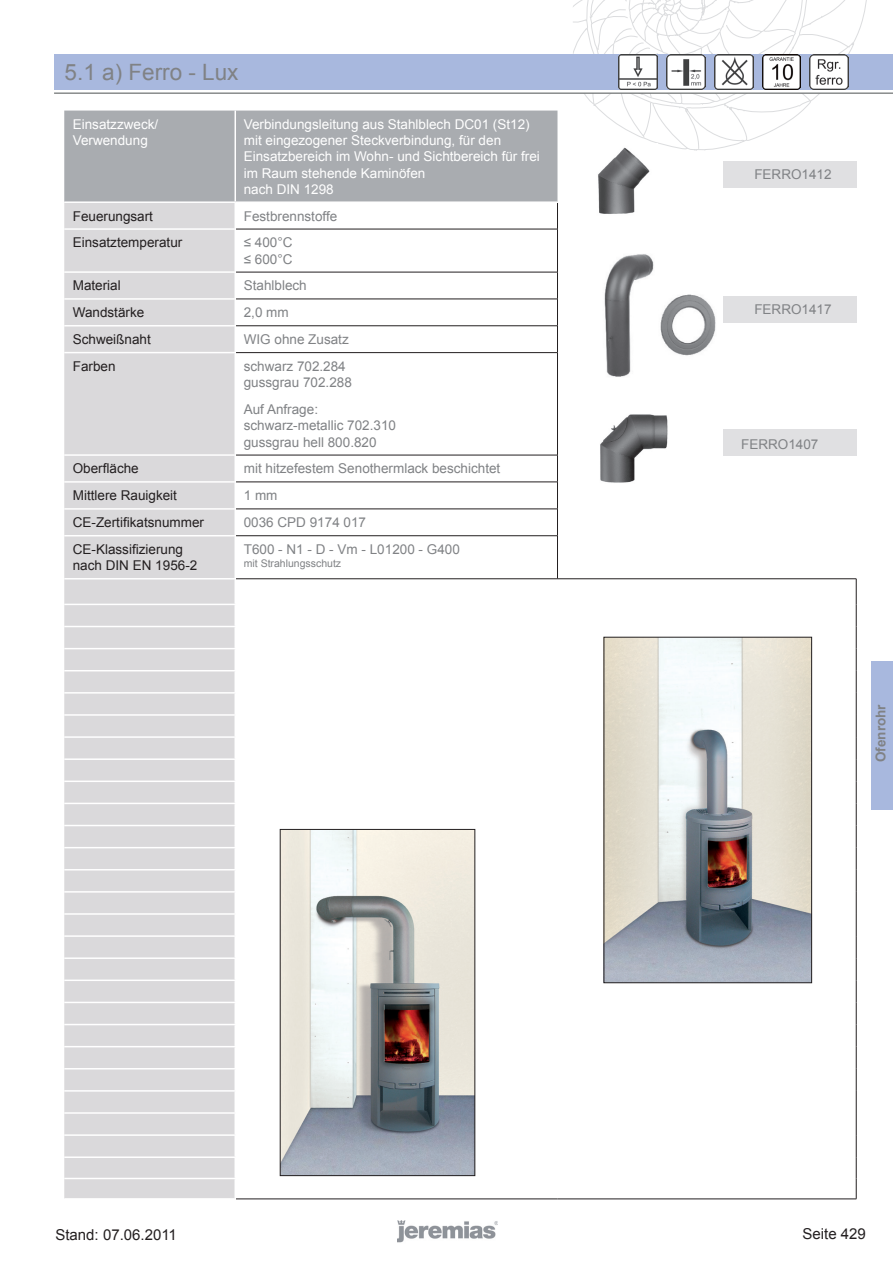
<style>
.page{position:relative;width:893px;height:1263px;background:#fff}
.page>*{position:absolute;margin:0;border:0;box-sizing:border-box;transform-origin:0 0}
.t1{font:22.5px "Arial";color:#808285}
.t2{font:15px "Arial";color:#231f20}
.t3{font:13.5px/16.2px "Arial";color:#808285}
.t4{font:13.5px/16.2px "Arial";color:#fff}
.t5{font:13.5px/16.2px "Arial";color:#231f20}
.t6{font:700 13.5px "Arial";color:#808285}
.t7{font:10.5px "Arial";color:#808285}
</style>
<div class="page">
<hr style="left:54px;top:93px;width:839px;height:1px;background:#4e5252">
<img style="left:398px;top:1220px;width:99px;height:23px">
<div style="left:871px;top:661px;width:22px;height:149px;background:#a8b8de"></div>
<div style="left:54px;top:54px;width:839px;height:35px;background:#a8b8de"></div>
<svg style="left:573px;top:0;width:295px;height:151px"></svg>
<div style="left:64px;top:230px;width:171px;height:968px;background:#dad9db"></div>
<hr style="left:64px;top:271px;width:172px;height:2px;background:#fff">
<hr style="left:64px;top:298px;width:172px;height:2px;background:#fff">
<hr style="left:64px;top:325px;width:172px;height:1px;background:#fff">
<hr style="left:64px;top:352px;width:172px;height:1px;background:#fff">
<hr style="left:64px;top:454px;width:172px;height:2px;background:#fff">
<hr style="left:64px;top:481px;width:172px;height:2px;background:#fff">
<hr style="left:64px;top:508px;width:172px;height:2px;background:#fff">
<hr style="left:64px;top:535px;width:172px;height:1px;background:#fff">
<hr style="left:64px;top:578px;width:172px;height:1px;background:#fff">
<hr style="left:64px;top:604px;width:172px;height:1px;background:#fff">
<hr style="left:64px;top:626px;width:172px;height:1px;background:#fff">
<hr style="left:64px;top:648px;width:172px;height:1px;background:#fff">
<hr style="left:64px;top:670px;width:172px;height:1px;background:#fff">
<hr style="left:64px;top:692px;width:172px;height:2px;background:#fff">
<hr style="left:64px;top:714px;width:172px;height:2px;background:#fff">
<hr style="left:64px;top:736px;width:172px;height:2px;background:#fff">
<hr style="left:64px;top:758px;width:172px;height:2px;background:#fff">
<hr style="left:64px;top:780px;width:172px;height:2px;background:#fff">
<hr style="left:64px;top:803px;width:172px;height:1px;background:#fff">
<hr style="left:64px;top:825px;width:172px;height:1px;background:#fff">
<hr style="left:64px;top:847px;width:172px;height:1px;background:#fff">
<hr style="left:64px;top:869px;width:172px;height:1px;background:#fff">
<hr style="left:64px;top:891px;width:172px;height:2px;background:#fff">
<hr style="left:64px;top:913px;width:172px;height:2px;background:#fff">
<hr style="left:64px;top:935px;width:172px;height:2px;background:#fff">
<hr style="left:64px;top:957px;width:172px;height:2px;background:#fff">
<hr style="left:64px;top:979px;width:172px;height:2px;background:#fff">
<hr style="left:64px;top:1002px;width:172px;height:1px;background:#fff">
<hr style="left:64px;top:1024px;width:172px;height:1px;background:#fff">
<hr style="left:64px;top:1046px;width:172px;height:1px;background:#fff">
<hr style="left:64px;top:1068px;width:172px;height:1px;background:#fff">
<hr style="left:64px;top:1090px;width:172px;height:2px;background:#fff">
<hr style="left:64px;top:1112px;width:172px;height:2px;background:#fff">
<hr style="left:64px;top:1134px;width:172px;height:2px;background:#fff">
<hr style="left:64px;top:1156px;width:172px;height:2px;background:#fff">
<hr style="left:64px;top:1178px;width:172px;height:1px;background:#fff">
<svg style="left:64px;top:111px;width:494px;height:118px;background:#b9bbbe"></svg>
<hr style="left:236px;top:229px;width:322px;height:1px;background:#231f20">
<hr style="left:557px;top:229px;width:1px;height:43px;background:#231f20">
<hr style="left:236px;top:272px;width:322px;height:1px;background:#231f20">
<hr style="left:236px;top:299px;width:322px;height:1px;background:#231f20">
<hr style="left:236px;top:325px;width:322px;height:1px;background:#231f20">
<svg style="left:557px;top:272px;width:1px;height:80px"></svg>
<hr style="left:236px;top:352px;width:322px;height:1px;background:#231f20">
<hr style="left:557px;top:353px;width:1px;height:102px;background:#231f20">
<hr style="left:236px;top:455px;width:322px;height:1px;background:#231f20">
<hr style="left:236px;top:482px;width:322px;height:1px;background:#231f20">
<hr style="left:236px;top:509px;width:322px;height:1px;background:#231f20">
<svg style="left:557px;top:455px;width:1px;height:80px"></svg>
<hr style="left:236px;top:535px;width:322px;height:1px;background:#231f20">
<hr style="left:557px;top:536px;width:1px;height:43px;background:#231f20">
<hr style="left:236px;top:578px;width:321px;height:1px;background:#231f20">
<hr style="left:236px;top:1198px;width:321px;height:1px;background:#231f20">
<hr style="left:557px;top:1198px;width:299px;height:1px;background:#231f20">
<hr style="left:557px;top:578px;width:299px;height:1px;background:#231f20">
<svg style="left:856px;top:579px;width:1px;height:620px"></svg>
<hr style="left:235px;top:111px;width:1px;height:90px;background:#fff">
<hr style="left:235px;top:201px;width:323px;height:2px;background:#fff">
<img style="left:282px;top:831px;width:191px;height:343px">
<div style="left:280px;top:829px;width:195px;height:347px;border:1px solid #231f20"></div>
<img style="left:606px;top:639px;width:204px;height:342px">
<div style="left:604px;top:637px;width:208px;height:346px;border:1px solid #231f20"></div>
<div style="left:723px;top:161px;width:133px;height:27px;background:#e0e0e2"></div>
<div style="left:723px;top:296px;width:133px;height:27px;background:#e0e0e2"></div>
<div style="left:723px;top:429px;width:133px;height:27px;background:#e0e0e2"></div>
<img style="left:583px;top:144px;width:75px;height:70px">
<img style="left:604px;top:254px;width:112px;height:123px">
<img style="left:600px;top:414px;width:68px;height:69px">
<img style="left:619px;top:54px;width:38px;height:35px">
<img style="left:667px;top:54px;width:38px;height:35px">
<img style="left:715px;top:54px;width:38px;height:35px">
<img style="left:810px;top:54px;width:38px;height:35px">
<img style="left:762px;top:54px;width:39px;height:35px">
<h1 class="t1" style="left:65px;top:57px;width:175px">5.1 a) Ferro - Lux</h1>
<p class="t4" style="left:73px;top:116px;width:87px">Einsatzzweck/<br>Verwendung</p>
<p class="t4" style="left:244px;top:116px;width:298px">Verbindungsleitung aus Stahlblech DC01 (St12) mit eingezogener Steckverbindung, für den Einsatzbereich im Wohn- und Sichtbereich für frei im Raum stehende Kaminöfen<br>nach DIN 1298</p>
<p class="t5" style="left:73px;top:208px;width:82px">Feuerungsart</p>
<p class="t3" style="left:244px;top:208px;width:95px">Festbrennstoffe</p>
<p class="t5" style="left:73px;top:235px;width:111px">Einsatztemperatur</p>
<p class="t3" style="left:244px;top:235px;width:50px">≤ 400°C ≤ 600°C</p>
<p class="t5" style="left:73px;top:278px;width:50px">Material</p>
<p class="t3" style="left:244px;top:278px;width:65px">Stahlblech</p>
<p class="t5" style="left:73px;top:305px;width:73px">Wandstärke</p>
<p class="t3" style="left:244px;top:305px;width:47px">2,0 mm</p>
<p class="t5" style="left:73px;top:331px;width:80px">Schweißnaht</p>
<p class="t3" style="left:244px;top:331px;width:107px">WIG ohne Zusatz</p>
<p class="t5" style="left:73px;top:358px;width:44px">Farben</p>
<p class="t3" style="left:244px;top:358px;width:110px">schwarz 702.284 gussgrau 702.288</p>
<p class="t3" style="left:244px;top:401px;width:154px">Auf Anfrage: schwarz-metallic 702.310 gussgrau hell 800.820</p>
<p class="t5" style="left:73px;top:461px;width:68px">Oberfläche</p>
<p class="t3" style="left:244px;top:461px;width:258px">mit hitzefestem Senothermlack beschichtet</p>
<p class="t5" style="left:73px;top:487px;width:106px">Mittlere Rauigkeit</p>
<p class="t3" style="left:244px;top:487px;width:35px">1 mm</p>
<p class="t5" style="left:73px;top:514px;width:133px">CE-Zertifikatsnummer</p>
<p class="t3" style="left:244px;top:514px;width:124px">0036 CPD 9174 017</p>
<p class="t5" style="left:73px;top:541px;width:126px">CE-Klassifizierung nach DIN EN 1956-2</p>
<p class="t3" style="left:244px;top:541px;width:218px">T600 - N1 - D - Vm - L01200 - G400</p>
<p class="t7" style="left:244px;top:556px;width:99px">mit Strahlungsschutz</p>
<p class="t3" style="left:754px;top:167px;width:79px">FERRO1412</p>
<p class="t3" style="left:754px;top:302px;width:79px">FERRO1417</p>
<p class="t3" style="left:741px;top:436px;width:79px">FERRO1407</p>
<p class="t6" style="left:872px;top:762px;width:59px;rotate:-90deg">Ofenrohr</p>
<p class="t2" style="left:55px;top:1224px;width:123px">Stand: 07.06.2011</p>
<p class="t2" style="left:803px;top:1224px;width:65px">Seite 429</p>
</div>
